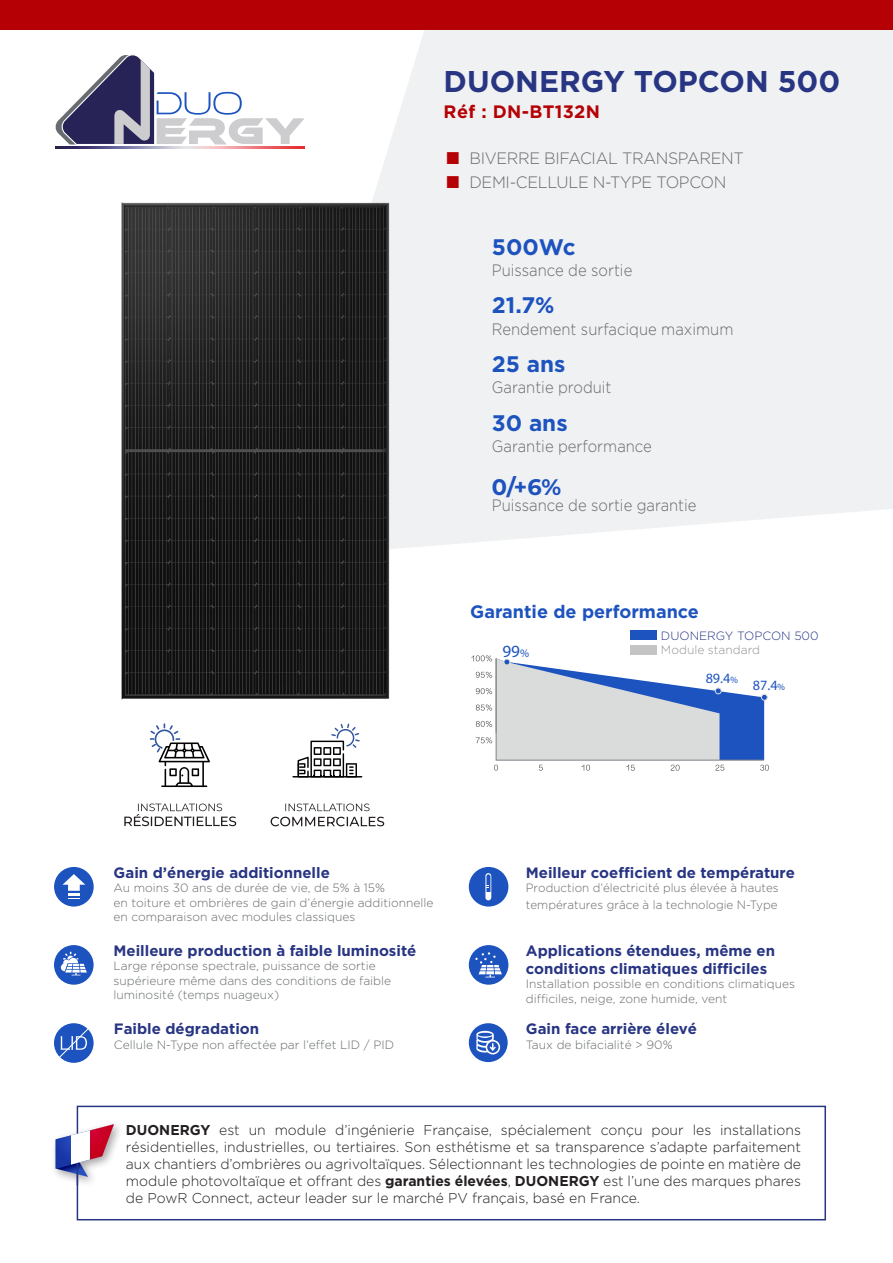
<style>
.page{position:relative;width:893px;height:1263px;background:#fff}
.page>*{position:absolute;margin:0;border:0;box-sizing:border-box;transform-origin:0 0}
.t1{font:700 30px "Gotham";color:#283583}
.t2{font:700 22.5px "Gotham";color:#1d53bf}
.t3{font:700 22.5px "Montserrat";color:#1d53bf}
.t4{font:700 18px "Gotham";color:#1d53bf}
.t5{font:700 18px "Gotham";letter-spacing:.02em;color:#b50005}
.t6{font:17.1px "Myriad Pro";color:#1d53bf}
.t7{font:300 16.5px "Gotham";color:#676b6b;scale:.9 1}
.t8{font:300 16.5px "Gotham";letter-spacing:-.02em;color:#676b6b}
.t9{font:700 15px/18px "Gotham";color:#283583}
.t10{font:300 14.25px/17.1px "Gotham";color:#231f20;text-align:justify}
.t11{font:14.25px "Myriad Pro";color:#1d53bf}
.t12{font:300 12px/14.4px "Gotham";color:#676b6b}
.t13{font:300 12px "Gotham";color:#283583}
.t14{font:300 12px "Gotham";color:#909395}
.s1{font-size:11.4px}
.s2{font-size:9.45px}
.s3{font-weight:700}
</style>
<div class="page">
<svg style="left:262px;top:30px;width:631px;height:517px;fill:#f0f1f2"></svg>
<div style="left:54px;top:867px;width:40px;height:39px;background:#1d53bf;border-radius:50%"></div>
<svg style="left:62px;top:874px;width:23px;height:25px"></svg>
<div style="left:469px;top:945px;width:39px;height:40px;background:#1d53bf;border-radius:50%"></div>
<svg style="left:475px;top:952px;width:27px;height:25px"></svg>
<div style="left:631px;top:631px;width:26px;height:9px;background:#1d53bf"></div>
<div style="left:631px;top:645px;width:26px;height:9px;background:#c4c4c4"></div>
<svg style="left:54px;top:1023px;width:40px;height:40px"></svg>
<svg style="left:59px;top:1028px;width:30px;height:30px"></svg>
<div style="left:54px;top:945px;width:40px;height:40px;background:#1d53bf;border-radius:50%"></div>
<svg style="left:61px;top:951px;width:26px;height:24px"></svg>
<div style="left:469px;top:867px;width:39px;height:39px;background:#1d53bf;border-radius:50%"></div>
<div style="left:485px;top:873px;width:6px;height:27px;background:#fff;border-radius:3px"></div>
<svg style="left:486px;top:874px;width:4px;height:17px"></svg>
<div style="left:469px;top:1023px;width:39px;height:39px;background:#1d53bf;border-radius:50%"></div>
<svg style="left:476px;top:1031px;width:18px;height:7px"></svg>
<hr style="left:478px;top:1033px;width:14px;height:3px;background:#1d53bf;border-radius:50%">
<div style="left:486px;top:1040px;width:14px;height:14px;background:#fff;border-radius:50%"></div>
<svg style="left:487px;top:1041px;width:12px;height:12px"></svg>
<svg style="left:476px;top:1034px;width:20px;height:19px"></svg>
<img style="left:121px;top:188px;width:295px;height:512px">
<svg style="left:471px;top:655px;width:298px;height:116px"></svg>
<svg style="left:56px;top:54px;width:249px;height:92px"></svg>
<img style="left:56px;top:146px;width:249px;height:2px">
<div style="left:77px;top:1106px;width:749px;height:114px;border:2px solid #283583"></div>
<div style="left:51px;top:1120px;width:73px;height:67px;background:#231f20;opacity:.4"></div>
<svg style="left:55px;top:1124px;width:59px;height:61px"></svg>
<svg style="left:150px;top:723px;width:60px;height:64px"></svg>
<svg style="left:292px;top:724px;width:70px;height:53px"></svg>
<svg style="left:124px;top:803px;width:112px;height:23px"></svg>
<svg style="left:285px;top:803px;width:85px;height:8px"></svg>
<svg style="left:271px;top:817px;width:113px;height:9px"></svg>
<div style="left:0;top:0;width:893px;height:30px;background:#b50005"></div>
<svg style="left:447px;top:152px;width:12px;height:12px"></svg>
<svg style="left:447px;top:176px;width:12px;height:12px"></svg>
<p class="t1" style="left:444px;top:64px;width:398px">DUONERGY TOPCON 500</p>
<p class="t5" style="left:444px;top:101px;width:158px">Réf : DN-BT132N</p>
<p class="t8" style="left:469px;top:149px;width:276px">BIVERRE BIFACIAL TRANSPARENT</p>
<p class="t8" style="left:469px;top:173px;width:258px">DEMI-CELLULE N-TYPE TOPCON</p>
<p class="t2" style="left:492px;top:234px;width:85px">500Wc</p>
<p class="t7" style="left:492px;top:261px;width:158px">Puissance de sortie</p>
<p class="t2" style="left:492px;top:292px;width:64px">21.7%</p>
<p class="t7" style="left:492px;top:320px;width:270px">Rendement surfacique maximum</p>
<p class="t2" style="left:492px;top:351px;width:75px">25 ans</p>
<p class="t7" style="left:492px;top:378px;width:134px">Garantie produit</p>
<p class="t2" style="left:492px;top:410px;width:77px">30 ans</p>
<p class="t7" style="left:492px;top:437px;width:179px">Garantie performance</p>
<p class="t3" style="left:492px;top:471px;width:71px">0/+6%</p>
<p class="t7" style="left:492px;top:496px;width:229px">Puissance de sortie garantie</p>
<p class="t4" style="left:470px;top:601px;width:230px">Garantie de performance</p>
<p class="t13" style="left:661px;top:629px;width:159px">DUONERGY TOPCON 500</p>
<p class="t14" style="left:661px;top:643px;width:101px">Module standard</p>
<p class="t6" style="left:502px;top:640px;width:28px">99<span class="s1">%</span></p>
<p class="t9" style="left:114px;top:863px;width:218px">Gain d’énergie additionnelle</p>
<p class="t12" style="left:114px;top:881px;width:322px">Au moins 30 ans de durée de vie, de 5% à 15%<br>en toiture et ombrières de gain d’énergie additionnelle en comparaison avec modules classiques</p>
<p class="t9" style="left:114px;top:941px;width:304px">Meilleure production à faible luminosité</p>
<p class="t12" style="left:114px;top:959px;width:279px">Large réponse spectrale, puissance de sortie supérieure même dans des conditions de faible luminosité (temps nuageux)</p>
<p class="t9" style="left:114px;top:1019px;width:147px">Faible dégradation</p>
<p class="t12" style="left:114px;top:1037px;width:282px">Cellule N-Type non affectée par l’effet LID / PID</p>
<p class="t11" style="left:706px;top:669px;width:34px">89.4<span class="s2">%</span></p>
<p class="t11" style="left:753px;top:676px;width:34px">87.4<span class="s2">%</span></p>
<p class="t9" style="left:526px;top:863px;width:271px">Meilleur coefficient de température</p>
<p class="t12" style="left:526px;top:880px;width:254px;line-height:16.2px">Production d’électricité plus élevée à hautes températures grâce à la technologie N-Type</p>
<p class="t9" style="left:526px;top:941px;width:251px">Applications étendues, même en conditions climatiques difficiles</p>
<p class="t12" style="left:526px;top:977px;width:271px">Installation possible en conditions climatiques difficiles, neige, zone humide, vent</p>
<p class="t9" style="left:526px;top:1019px;width:173px">Gain face arrière élevé</p>
<p class="t12" style="left:526px;top:1037px;width:148px">Taux de bifacialité &gt; 90%</p>
<p class="t10" style="left:126px;top:1121px;width:677px"><span class="s3">DUONERGY</span> est un module d’ingénierie Française, spécialement conçu pour les installations résidentielles, industrielles, ou tertiaires. Son esthétisme et sa transparence s’adapte parfaitement aux chantiers d’ombrières ou agrivoltaïques. Sélectionnant les technologies de pointe en matière de module photovoltaïque et offrant des <span class="s3">garanties élevées</span>, <span class="s3">DUONERGY</span> est l’une des marques phares de PowR Connect, acteur leader sur le marché PV français, basé en France.</p>
</div>
